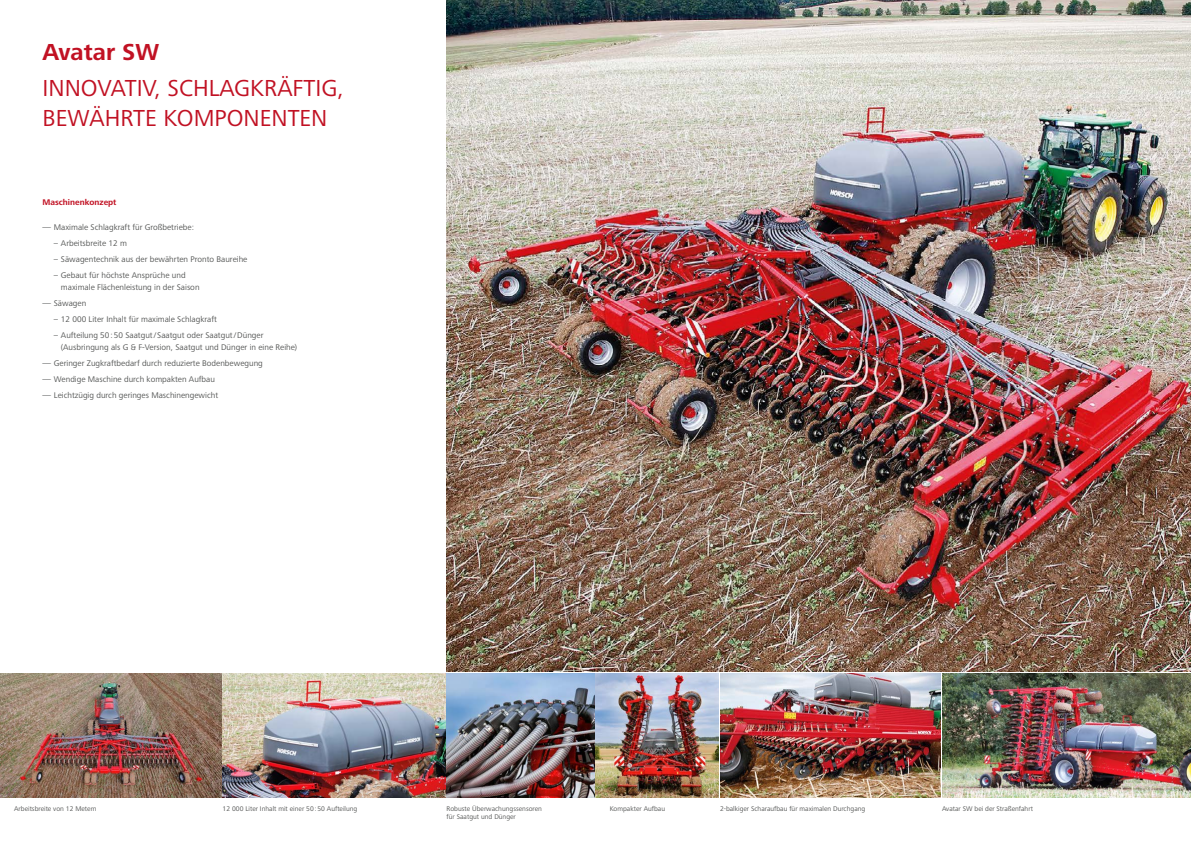
<style>
.page{position:relative;width:1191px;height:842px;background:#fff}
.page>*{position:absolute;margin:0;border:0;box-sizing:border-box;transform-origin:0 0}
.t1{font:24px/30px "Frutiger Next LTW1 G";color:#c11123}
.t2{font:700 24px "Frutiger Next LTW1 G";color:#c11123}
.t3{font:8.5px/12px "Frutiger Next LTW1 G";color:#555756}
.t4{font:700 8.5px "Frutiger Next LTW1 G";color:#c11123}
.t5{font:7px/8.5px "Frutiger Next LTW1 G";color:#555756}
</style>
<div class="page">
<img style="left:223px;top:673px;width:495px;height:124px">
<img style="left:0;top:673px;width:221px;height:124px">
<img style="left:720px;top:673px;width:220px;height:124px">
<img style="left:942px;top:673px;width:249px;height:124px">
<img style="left:446px;top:0;width:745px;height:672px">
<h1 class="t2" style="left:43px;top:38px;width:118px">Avatar SW</h1>
<h1 class="t1" style="left:43px;top:73px;width:303px">INNOVATIV, SCHLAGKRÄFTIG,<br>BEWÄHRTE KOMPONENTEN</h1>
<p class="t4" style="left:43px;top:197px;width:75px">Maschinenkonzept</p>
<p class="t3" style="left:43px;top:221px;width:153px">― Maximale Schlagkraft für Großbetriebe:</p>
<p class="t3" style="left:54px;top:237px;width:74px">– Arbeitsbreite 12 m</p>
<p class="t3" style="left:54px;top:253px;width:195px">– Säwagentechnik aus der bewährten Pronto Baureihe</p>
<p class="t3" style="left:61px;top:269px;width:140px;text-indent:-7px">– Gebaut für höchste Ansprüche und maximale Flächenleistung in der Saison</p>
<p class="t3" style="left:43px;top:297px;width:45px">― Säwagen</p>
<p class="t3" style="left:54px;top:313px;width:164px">– 12 000 Liter Inhalt für maximale Schlagkraft</p>
<p class="t3" style="left:61px;top:329px;width:238px;text-indent:-7px">– Aufteilung 50:50 Saatgut/ Saatgut oder Saatgut/Dünger (Ausbringung als G &amp; F-Version, Saatgut und Dünger in eine Reihe)</p>
<p class="t3" style="left:43px;top:355px;width:222px;line-height:16px">― Geringer Zugkraftbedarf durch reduzierte Bodenbewegung ― Wendige Maschine durch kompakten Aufbau<br>― Leichtzügig durch geringes Maschinengewicht</p>
<p class="t5" style="left:14px;top:804px;width:84px">Arbeitsbreite von 12 Metern</p>
<p class="t5" style="left:223px;top:804px;width:136px">12 000 Liter Inhalt mit einer 50:50 Aufteilung</p>
<p class="t5" style="left:446px;top:804px;width:97px">Robuste Überwachungssensoren für Saatgut und Dünger</p>
<p class="t5" style="left:609px;top:804px;width:57px">Kompakter Aufbau</p>
<p class="t5" style="left:720px;top:804px;width:147px">2-balkiger Scharaufbau für maximalen Durchgang</p>
<p class="t5" style="left:942px;top:804px;width:92px">Avatar SW bei der Straßenfahrt</p>
</div>
